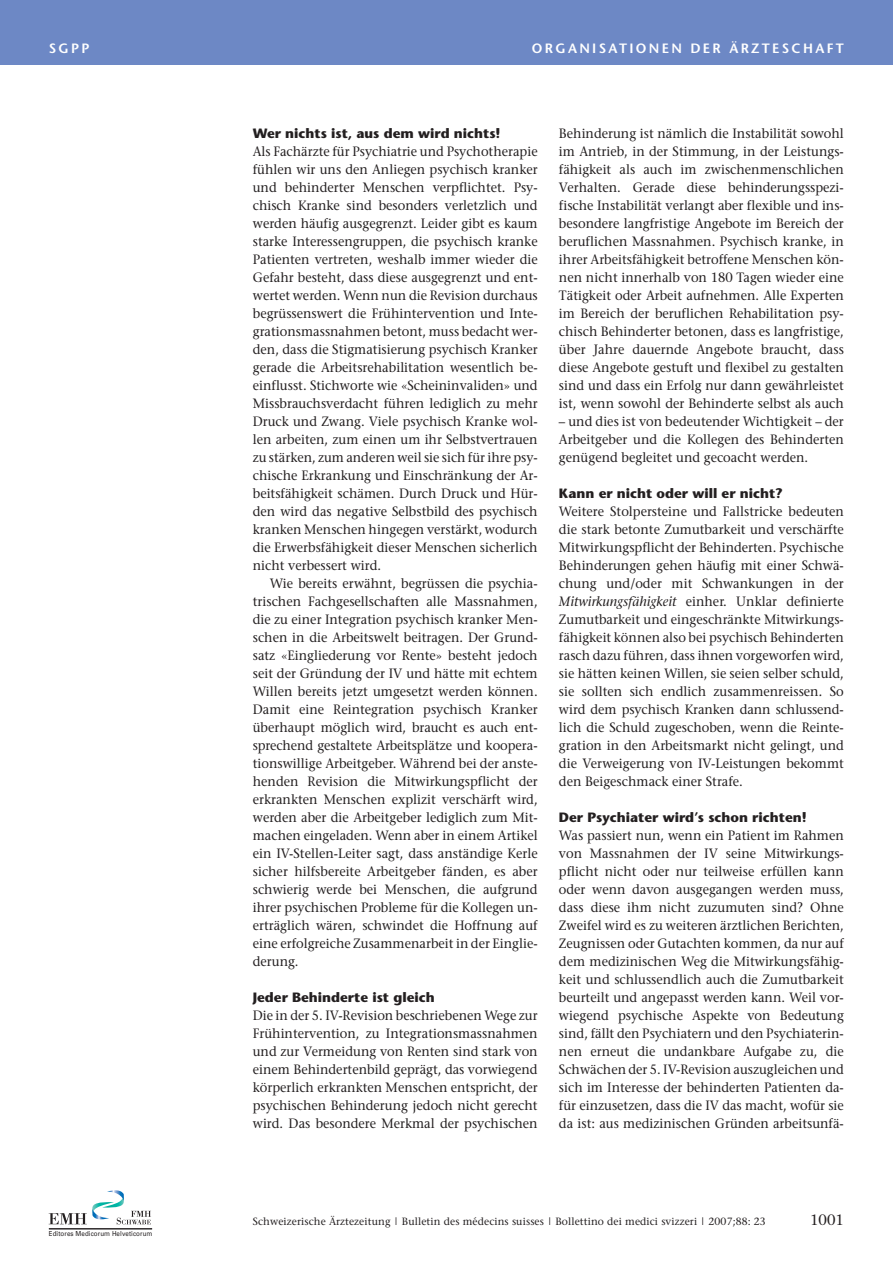
<style>
.page{position:relative;width:893px;height:1263px;background:#fff}
.page>*{position:absolute;margin:0;border:0;box-sizing:border-box;transform-origin:0 0}
.t1{font:15px "Stone Serif";color:#231f20}
.t2{font:13.5px/18px "Stone Serif";color:#231f20;text-align:justify;scale:.95 1}
.t3{font:700 13.5px "Stone Sans";color:#231f20}
.t4{font:600 13.5px "Stone Sans";letter-spacing:.17em;color:#fff}
.t5{font:10.5px "Stone Serif";letter-spacing:.01em;color:#231f20}
.t6{font:6.9px "Univers";letter-spacing:.015em;color:#231f20;scale:.9 1}
.s1{font-style:italic}
</style>
<div class="page">
<svg style="left:49px;top:1190px;width:102px;height:34px"></svg>
<hr style="left:49px;top:1228px;width:103px;height:1px;background:#231f20">
<div style="left:0;top:0;width:893px;height:64px;background:#6d88c5"></div>
<p class="t4" style="left:49px;top:42px;width:42px">SGPP</p>
<p class="t4" style="left:532px;top:42px;width:313px">ORGANISATIONEN DER ÄRZTESCHAFT</p>
<p class="t3" style="left:253px;top:128px;width:249px">Wer nichts ist, aus dem wird nichts!</p>
<p class="t2" style="left:253px;top:144px;width:301px">Als Fachärzte für Psychiatrie und Psychotherapie fühlen wir uns den Anliegen psychisch kranker und behinderter Menschen verpflichtet. Psy&shy;chisch Kranke sind besonders verletzlich und werden häufig ausgegrenzt. Leider gibt es kaum starke Interessengruppen, die psychisch kranke Patienten vertreten, weshalb immer wieder die Gefahr besteht, dass diese ausgegrenzt und ent&shy;wertet werden. Wenn nun die Revision durchaus begrüssenswert die Frühintervention und Inte&shy;grationsmassnahmen betont, muss bedacht wer&shy;den, dass die Stigmatisierung psychisch Kranker gerade die Arbeitsrehabilitation wesentlich be&shy;einflusst. Stichworte wie «Scheininvaliden» und Missbrauchsverdacht führen lediglich zu mehr Druck und Zwang. Viele psychisch Kranke wol&shy;len arbeiten, zum einen um ihr Selbstvertrauen zu stärken, zum anderen weil sie sich für ihre psy&shy;chische Erkrankung und Einschränkung der Ar&shy;beitsfähigkeit schämen. Durch Druck und Hür&shy;den wird das negative Selbstbild des psychisch kranken Menschen hingegen verstärkt, wodurch die Erwerbsfähigkeit dieser Menschen sicherlich nicht verbessert wird.</p>
<p class="t2" style="left:253px;top:576px;width:301px;text-indent:17px">Wie bereits erwähnt, begrüssen die psychia&shy;trischen Fachgesellschaften alle Massnahmen, die zu einer Integration psychisch kranker Men&shy;schen in die Arbeitswelt beitragen. Der Grund&shy;satz «Eingliederung vor Rente» besteht jedoch seit der Gründung der IV und hätte mit echtem Willen bereits jetzt umgesetzt werden können.<br>Damit eine Reintegration psychisch Kranker überhaupt möglich wird, braucht es auch ent&shy;sprechend gestaltete Arbeitsplätze und koopera&shy;tionswillige Arbeitgeber. Während bei der anste&shy;henden Revision die Mitwirkungspflicht der erkrankten Menschen explizit verschärft wird, werden aber die Arbeitgeber lediglich zum Mit&shy;machen eingeladen. Wenn aber in einem Artikel ein IV-Stellen-Leiter sagt, dass anständige Kerle sicher hilfsbereite Arbeitgeber fänden, es aber schwierig werde bei Menschen, die aufgrund ihrer psychischen Probleme für die Kollegen un&shy;erträglich wären, schwindet die Hoffnung auf eine erfolgreiche Zusammenarbeit in der Einglie&shy;derung.</p>
<p class="t3" style="left:253px;top:992px;width:183px">Jeder Behinderte ist gleich</p>
<p class="t2" style="left:253px;top:1008px;width:301px">Die in der 5. IV-Revision beschriebenen Wege zur Frühintervention, zu Integrationsmassnahmen und zur Vermeidung von Renten sind stark von einem Behindertenbild geprägt, das vorwiegend körperlich erkrankten Menschen entspricht, der psychischen Behinderung jedoch nicht gerecht wird. Das besondere Merkmal der psychischen</p>
<p class="t2" style="left:559px;top:126px;width:301px">Behinderung ist nämlich die Instabilität sowohl im Antrieb, in der Stimmung, in der Leistungs&shy;fähigkeit als auch im zwischenmenschlichen Verhalten. Gerade diese behinderungsspezi&shy;fische Instabilität verlangt aber flexible und ins&shy;besondere langfristige Angebote im Bereich der beruflichen Massnahmen. Psychisch kranke, in ihrer Arbeitsfähigkeit betroffene Menschen kön&shy;nen nicht innerhalb von 180 Tagen wieder eine Tätigkeit oder Arbeit aufnehmen. Alle Experten im Bereich der beruflichen Rehabilitation psy&shy;chisch Behinderter betonen, dass es langfristige, über Jahre dauernde Angebote braucht, dass diese Angebote gestuft und flexibel zu gestalten sind und dass ein Erfolg nur dann gewährleistet ist, wenn sowohl der Behinderte selbst als auch</p>
<p class="t2" style="left:559px;top:414px;width:301px">– und dies ist von bedeutender Wichtigkeit – der Arbeitgeber und die Kollegen des Behinderten genügend begleitet und gecoacht werden.</p>
<p class="t3" style="left:559px;top:488px;width:226px">Kann er nicht oder will er nicht?</p>
<p class="t2" style="left:559px;top:504px;width:301px">Weitere Stolpersteine und Fallstricke bedeuten die stark betonte Zumutbarkeit und verschärfte Mitwirkungspflicht der Behinderten. Psychische Behinderungen gehen häufig mit einer Schwä&shy;chung und/oder mit Schwankungen in der <span class="s1">Mitwirkungsfähigkeit</span> einher. Unklar definierte Zumutbarkeit und eingeschränkte Mitwirkungs&shy;fähigkeit können also bei psychisch Behinderten rasch dazu führen, dass ihnen vorgeworfen wird, sie hätten keinen Willen, sie seien selber schuld, sie sollten sich endlich zusammenreissen<span class="s1">.</span> So wird dem psychisch Kranken dann schlussend&shy;lich die Schuld zugeschoben, wenn die Reinte&shy;gration in den Arbeitsmarkt nicht gelingt, und die Verweigerung von IV-Leistungen bekommt den Beigeschmack einer Strafe.</p>
<p class="t3" style="left:559px;top:812px;width:249px">Der Psychiater wird’s schon richten!</p>
<p class="t2" style="left:559px;top:828px;width:301px">Was passiert nun, wenn ein Patient im Rahmen von Massnahmen der IV seine Mitwirkungs&shy;pflicht nicht oder nur teilweise erfüllen kann oder wenn davon ausgegangen werden muss, dass diese ihm nicht zuzumuten sind? Ohne Zweifel wird es zu weiteren ärztlichen Berichten, Zeugnissen oder Gutachten kommen, da nur auf dem medizinischen Weg die Mitwirkungsfähig&shy;keit und schlussendlich auch die Zumutbarkeit beurteilt und angepasst werden kann. Weil vor&shy;wiegend psychische Aspekte von Bedeutung sind, fällt den Psychiatern und den Psychiaterin&shy;nen erneut die undankbare Aufgabe zu, die Schwächen der 5. IV-Revision auszugleichen und sich im Interesse der behinderten Patienten da&shy;für einzusetzen, dass die IV das macht, wofür sie da ist: aus medizinischen Gründen arbeitsunfä-</p>
<p class="t6" style="left:49px;top:1229px;width:117px">Editores Medicorum Helveticorum</p>
<p class="t5" style="left:253px;top:1217px;width:515px">Schweizerische Ärztezeitung | Bulletin des médecins suisses | Bollettino dei medici svizzeri | 2007;88: 23</p>
<p class="t1" style="left:810px;top:1213px;width:35px">1001</p>
</div>
